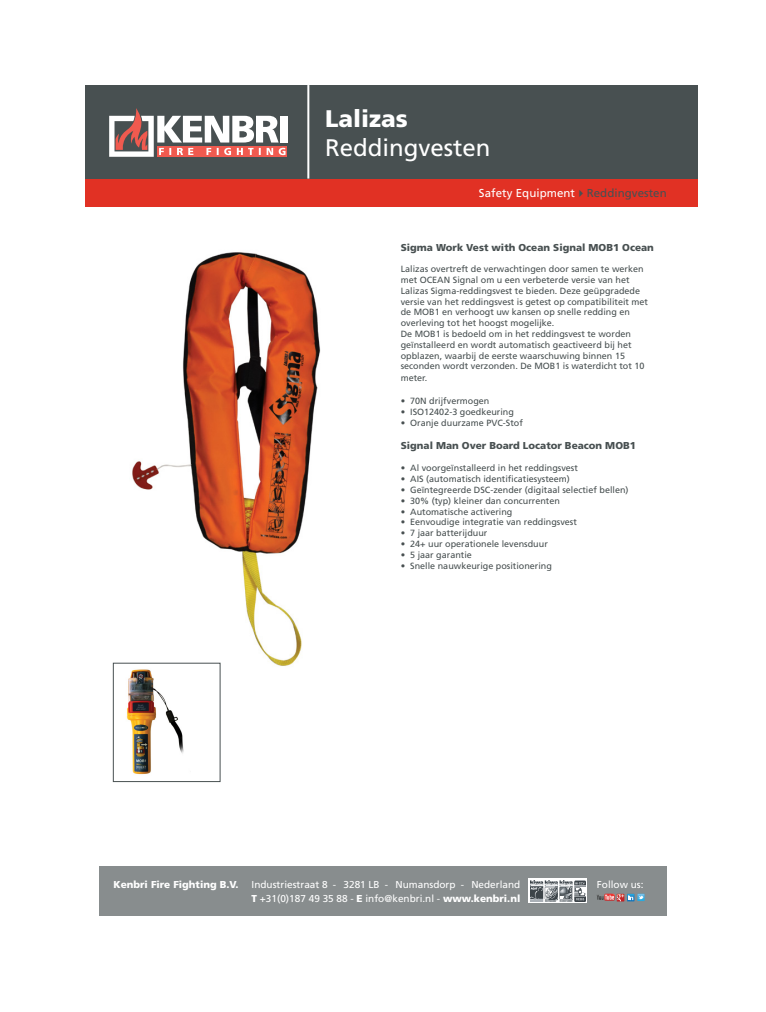
<style>
.page{position:relative;width:766px;height:1012px;background:#fff}
.page>*{position:absolute;margin:0;border:0;box-sizing:border-box;transform-origin:0 0}
.t1{font:24px "Frutiger";color:#fff}
.t2{font:900 24px "Frutiger";color:#fff}
.t3{font:11.5px "Frutiger";letter-spacing:.005em;color:#fff}
.t4{font:10px "Frutiger";color:#fff}
.t5{font:900 10px "Frutiger";color:#485051}
.t6{font:900 10px "Frutiger";color:#fff}
.t7{font:9px/10.8px "Frutiger";color:#485051}
.s1{color:#485051}
.s2{font-weight:900}
</style>
<div class="page">
<div style="left:85px;top:179px;width:612px;height:28px;background:#e13124"></div>
<div style="left:85px;top:85px;width:612px;height:94px;background:#485051"></div>
<hr style="left:307px;top:85px;width:2px;height:94px;background:#fff">
<div style="left:99px;top:866px;width:567px;height:50px;background:#888d8e"></div>
<svg style="left:528px;top:879px;width:59px;height:24px"></svg>
<img style="left:530px;top:881px;width:55px;height:21px">
<svg style="left:597px;top:894px;width:47px;height:7px"></svg>
<div style="left:280px;top:116px;width:7px;height:27px;background:#fff"></div>
<svg style="left:285px;top:146px;width:2px;height:11px"></svg>
<svg style="left:109px;top:108px;width:176px;height:49px"></svg>
<img style="left:116px;top:252px;width:205px;height:423px">
<img style="left:116px;top:665px;width:74px;height:110px">
<div style="left:113px;top:663px;width:107px;height:119px;border:1px solid #485051"></div>
<p class="t2" style="left:325px;top:104px;width:84px">Lalizas</p>
<p class="t1" style="left:325px;top:133px;width:167px">Reddingvesten</p>
<p class="t3" style="left:479px;top:187px;width:189px">Safety Equipment<span class="s1">✔Reddingvesten</span></p>
<p class="t5" style="left:400px;top:241px;width:254px">Sigma Work Vest with Ocean Signal MOB1 Ocean</p>
<p class="t7" style="left:400px;top:264px;width:249px">Lalizas overtreft de verwachtingen door samen te werken met OCEAN Signal om u een verbeterde versie van het Lalizas Sigma-reddingsvest te bieden. Deze geüpgradede versie van het reddingsvest is getest op compatibiliteit met de MOB1 en verhoogt uw kansen op snelle redding en overleving tot het hoogst mogelijke.</p>
<p class="t7" style="left:400px;top:328px;width:245px">De MOB1 is bedoeld om in het reddingsvest te worden geïnstalleerd en wordt automatisch geactiveerd bij het opblazen, waarbij de eerste waarschuwing binnen 15 seconden wordt verzonden. De MOB1 is waterdicht tot 10</p>
<p class="t7" style="left:400px;top:373px;width:28px">meter.</p>
<p class="t7" style="left:400px;top:396px;width:90px">• 70N drijfvermogen</p>
<p class="t7" style="left:400px;top:406px;width:115px">• ISO12402-3 goedkeuring</p>
<p class="t7" style="left:400px;top:417px;width:124px">• Oranje duurzame PVC-Stof</p>
<p class="t5" style="left:400px;top:439px;width:236px">Signal Man Over Board Locator Beacon MOB1</p>
<p class="t7" style="left:400px;top:463px;width:179px">• Al voorgeïnstalleerd in het reddingsvest</p>
<p class="t7" style="left:400px;top:474px;width:171px">• AIS (automatisch identificatiesysteem)</p>
<p class="t7" style="left:400px;top:484px;width:229px">• Geïntegreerde DSC-zender (digitaal selectief bellen)</p>
<p class="t7" style="left:400px;top:495px;width:161px">• 30% (typ) kleiner dan concurrenten</p>
<p class="t7" style="left:400px;top:506px;width:113px">• Automatische activering</p>
<p class="t7" style="left:400px;top:517px;width:178px">• Eenvoudige integratie van reddingsvest</p>
<p class="t7" style="left:400px;top:528px;width:88px">• 7 jaar batterijduur</p>
<p class="t7" style="left:400px;top:538px;width:148px">• 24+ uur operationele levensduur</p>
<p class="t7" style="left:400px;top:549px;width:73px">• 5 jaar garantie</p>
<p class="t7" style="left:400px;top:560px;width:153px">• Snelle nauwkeurige positionering</p>
<p class="t6" style="left:113px;top:878px;width:127px">Kenbri Fire Fighting B.V.</p>
<p class="t4" style="left:251px;top:878px;width:270px">Industriestraat 8 - 3281 LB - Numansdorp - Nederland</p>
<p class="t4" style="left:596px;top:878px;width:48px">Follow us:</p>
<p class="t4" style="left:251px;top:892px;width:270px"><span class="s2">T</span> +31(0)187 49 35 88 - <span class="s2">E</span> info@kenbri.nl - <span class="s2">www.kenbri.nl</span></p>
</div>
